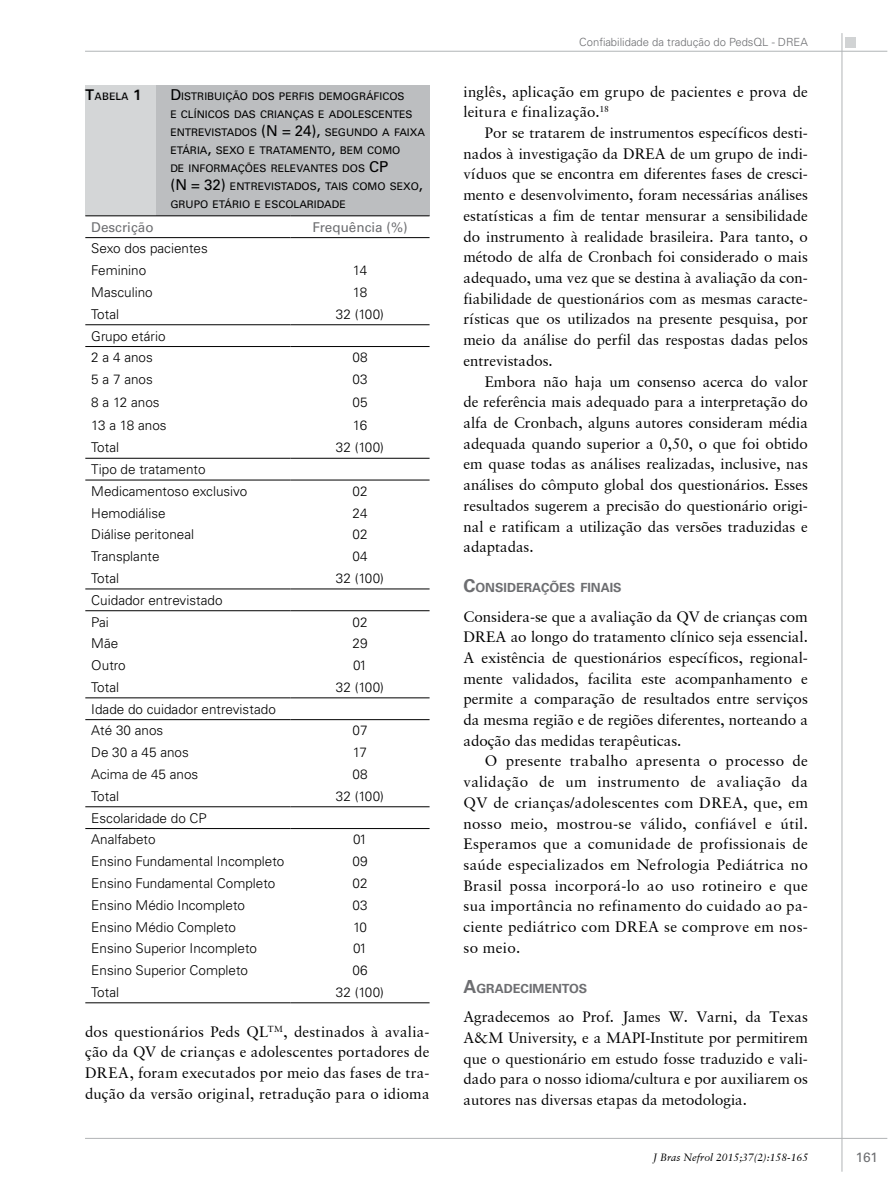
<style>
.page{position:relative;width:893px;height:1191px;background:#fff}
.page>*{position:absolute;margin:0;border:0;box-sizing:border-box;transform-origin:0 0}
.t1{font:15px/20.7px "Garamond Retrospective S Si";color:#000;text-align:justify}
.t2{font:300 13.5px/21.8px "Univers LT Std";color:#000}
.t3{font:13.5px "Univers LT Std";color:#6d6e71}
.t4{font:700 12.6px "Univers LT Std";color:#6d6e71}
.t5{font:300 11.25px "Univers LT Std";color:#6d6e71}
.t6{font:10.5px/18px "Univers LT Std";color:#000}
.t7{font:italic 10.5px "Garamond Retrospective S Si";color:#000}
.t8{font:700 10.5px "Univers LT Std";color:#000}
.s1{font-size:15px}
.s2{font-size:18px}
</style>
<div class="page">
<div style="left:845px;top:37px;width:11px;height:11px;background:#d1d3d4"></div>
<hr style="left:85px;top:51px;width:802px;height:1px;background:#b1b4b6">
<hr style="left:842px;top:33px;width:1px;height:1138px;background:#b1b4b6">
<hr style="left:85px;top:1138px;width:802px;height:1px;background:#b1b4b6">
<div style="left:85px;top:85px;width:345px;height:131px;background:#bcbec0"></div>
<div style="left:85px;top:85px;width:70px;height:131px;background:#d4d6d7"></div>
<hr style="left:85px;top:1002px;width:205px;height:1px;background:#000">
<hr style="left:290px;top:1002px;width:140px;height:1px;background:#000">
<hr style="left:85px;top:216px;width:205px;height:1px;background:#000">
<hr style="left:290px;top:216px;width:140px;height:1px;background:#000">
<hr style="left:85px;top:237px;width:205px;height:1px;background:#000">
<hr style="left:290px;top:237px;width:140px;height:1px;background:#000">
<hr style="left:85px;top:324px;width:205px;height:1px;background:#000">
<hr style="left:290px;top:324px;width:140px;height:1px;background:#000">
<hr style="left:85px;top:346px;width:205px;height:1px;background:#000">
<hr style="left:290px;top:346px;width:140px;height:1px;background:#000">
<hr style="left:85px;top:458px;width:205px;height:1px;background:#000">
<hr style="left:290px;top:458px;width:140px;height:1px;background:#000">
<hr style="left:85px;top:480px;width:205px;height:1px;background:#000">
<hr style="left:290px;top:480px;width:140px;height:1px;background:#000">
<hr style="left:85px;top:588px;width:205px;height:1px;background:#000">
<hr style="left:290px;top:588px;width:140px;height:1px;background:#000">
<hr style="left:85px;top:610px;width:205px;height:1px;background:#000">
<hr style="left:290px;top:610px;width:140px;height:1px;background:#000">
<hr style="left:85px;top:697px;width:205px;height:1px;background:#000">
<hr style="left:290px;top:697px;width:140px;height:1px;background:#000">
<hr style="left:85px;top:719px;width:205px;height:1px;background:#000">
<hr style="left:290px;top:719px;width:140px;height:1px;background:#000">
<hr style="left:85px;top:806px;width:205px;height:1px;background:#000">
<hr style="left:290px;top:806px;width:140px;height:1px;background:#000">
<hr style="left:85px;top:828px;width:205px;height:1px;background:#000">
<hr style="left:290px;top:828px;width:140px;height:1px;background:#000">
<p class="t8" style="left:85px;top:91px;width:58px"><span class="s1">T</span>ABELA <span class="s1">1</span></p>
<p class="t6" style="left:170px;top:88px;width:256px"><span class="s1">D</span>ISTRIBUIÇÃO DOS PERFIS DEMOGRÁFICOS<br>E CLÍNICOS DAS CRIANÇAS E ADOLESCENTES ENTREVISTADOS <span class="s1">(N = 24),</span> SEGUNDO A FAIXA ETÁRIA<span class="s1">,</span> SEXO E TRATAMENTO<span class="s1">,</span> BEM COMO<br>DE INFORMAÇÕES RELEVANTES DOS <span class="s1">CP<br>(N = 32)</span> ENTREVISTADOS<span class="s1">,</span> TAIS COMO SEXO<span class="s1">, </span>GRUPO ETÁRIO E ESCOLARIDAD</p>
<p class="t6" style="left:339px;top:196px;width:8px">E</p>
<p class="t3" style="left:91px;top:219px;width:64px">Descrição</p>
<p class="t3" style="left:312px;top:219px;width:96px">Frequência (%)</p>
<p class="t2" style="left:91px;top:238px;width:118px">Sexo dos pacientes<br>Feminino</p>
<p class="t2" style="left:353px;top:259px;width:16px">14</p>
<p class="t2" style="left:91px;top:281px;width:63px">Masculino</p>
<p class="t2" style="left:353px;top:281px;width:16px">18</p>
<p class="t2" style="left:91px;top:303px;width:29px">Total</p>
<p class="t2" style="left:336px;top:303px;width:50px">32 (100)</p>
<p class="t2" style="left:91px;top:325px;width:76px">Grupo etário<br>2 a 4 anos</p>
<p class="t2" style="left:352px;top:347px;width:17px">08</p>
<p class="t2" style="left:91px;top:368px;width:63px">5 a 7 anos</p>
<p class="t2" style="left:352px;top:368px;width:17px">03</p>
<p class="t2" style="left:91px;top:391px;width:70px">8 a 12 anos</p>
<p class="t2" style="left:352px;top:391px;width:17px">05</p>
<p class="t2" style="left:91px;top:415px;width:77px">13 a 18 anos</p>
<p class="t2" style="left:353px;top:415px;width:16px">16</p>
<p class="t2" style="left:91px;top:436px;width:29px">Total</p>
<p class="t2" style="left:336px;top:436px;width:50px">32 (100)</p>
<p class="t2" style="left:91px;top:458px;width:157px">Tipo de tratamento<br>Medicamentoso exclusivo</p>
<p class="t2" style="left:352px;top:480px;width:17px">02</p>
<p class="t2" style="left:91px;top:502px;width:76px">Hemodiálise</p>
<p class="t2" style="left:352px;top:502px;width:17px">24</p>
<p class="t2" style="left:91px;top:524px;width:104px">Diálise peritoneal</p>
<p class="t2" style="left:352px;top:524px;width:17px">02</p>
<p class="t2" style="left:91px;top:545px;width:70px">Transplante</p>
<p class="t2" style="left:352px;top:545px;width:17px">04</p>
<p class="t2" style="left:91px;top:567px;width:29px">Total</p>
<p class="t2" style="left:336px;top:567px;width:50px">32 (100)</p>
<p class="t2" style="left:91px;top:589px;width:133px">Cuidador entrevistado<br>Pai</p>
<p class="t2" style="left:352px;top:611px;width:17px">02</p>
<p class="t2" style="left:91px;top:632px;width:29px">Mãe</p>
<p class="t2" style="left:352px;top:632px;width:17px">29</p>
<p class="t2" style="left:91px;top:654px;width:36px">Outro</p>
<p class="t2" style="left:353px;top:654px;width:15px">01</p>
<p class="t2" style="left:91px;top:676px;width:29px">Total</p>
<p class="t2" style="left:336px;top:676px;width:50px">32 (100)</p>
<p class="t2" style="left:91px;top:698px;width:186px">Idade do cuidador entrevistado<br>Até 30 anos</p>
<p class="t2" style="left:352px;top:720px;width:17px">07</p>
<p class="t2" style="left:91px;top:741px;width:99px">De 30 a 45 anos</p>
<p class="t2" style="left:353px;top:741px;width:16px">17</p>
<p class="t2" style="left:91px;top:763px;width:109px">Acima de 45 anos</p>
<p class="t2" style="left:352px;top:763px;width:17px">08</p>
<p class="t2" style="left:91px;top:785px;width:29px">Total</p>
<p class="t2" style="left:336px;top:785px;width:50px">32 (100)</p>
<p class="t2" style="left:91px;top:807px;width:117px">Escolaridade do CP<br>Analfabeto</p>
<p class="t2" style="left:353px;top:828px;width:15px">01</p>
<p class="t2" style="left:91px;top:850px;width:195px">Ensino Fundamental Incompleto</p>
<p class="t2" style="left:352px;top:850px;width:17px">09</p>
<p class="t2" style="left:91px;top:872px;width:186px">Ensino Fundamental Completo</p>
<p class="t2" style="left:352px;top:872px;width:17px">02</p>
<p class="t2" style="left:91px;top:894px;width:155px">Ensino Médio Incompleto</p>
<p class="t2" style="left:352px;top:894px;width:17px">03</p>
<p class="t2" style="left:91px;top:916px;width:146px">Ensino Médio Completo</p>
<p class="t2" style="left:353px;top:916px;width:15px">10</p>
<p class="t2" style="left:91px;top:937px;width:167px">Ensino Superior Incompleto</p>
<p class="t2" style="left:353px;top:937px;width:15px">01</p>
<p class="t2" style="left:91px;top:959px;width:158px">Ensino Superior Completo</p>
<p class="t2" style="left:352px;top:959px;width:17px">06</p>
<p class="t2" style="left:91px;top:981px;width:29px">Total</p>
<p class="t2" style="left:336px;top:981px;width:50px">32 (100)</p>
<p class="t1" style="left:85px;top:1021px;width:346px">dos questionários Peds QL<sup>TM</sup>, destinados à avalia&shy;ção da QV de crianças e adolescentes portadores de DREA, foram executados por meio das fases de tra&shy;dução da versão original, retradução para o idioma</p>
<p class="t5" style="left:579px;top:36px;width:230px">Confiabilidade da tradução do PedsQL - DREA</p>
<p class="t1" style="left:463px;top:81px;width:346px">inglês, aplicação em grupo de pacientes e prova de leitura e finalização.<sup>18</sup></p>
<p class="t1" style="left:463px;top:122px;width:346px;text-indent:21px">Por se tratarem de instrumentos específicos desti&shy;nados à investigação da DREA de um grupo de indi&shy;víduos que se encontra em diferentes fases de cresci&shy;mento e desenvolvimento, foram necessárias análises estatísticas a fim de tentar mensurar a sensibilidade do instrumento à realidade brasileira. Para tanto, o método de alfa de Cronbach foi considerado o mais adequado, uma vez que se destina à avaliação da con&shy;fiabilidade de questionários com as mesmas caracte&shy;rísticas que os utilizados na presente pesquisa, por meio da análise do perfil das respostas dadas pelos entrevistados.</p>
<p class="t1" style="left:463px;top:371px;width:346px;text-indent:21px">Embora não haja um consenso acerca do valor de referência mais adequado para a interpretação do alfa de Cronbach, alguns autores consideram média adequada quando superior a 0,50, o que foi obtido em quase todas as análises realizadas, inclusive, nas análises do cômputo global dos questionários. Esses resultados sugerem a precisão do questionário origi&shy;nal e ratificam a utilização das versões traduzidas e adaptadas.</p>
<p class="t4" style="left:463px;top:580px;width:160px"><span class="s2">C</span>ONSIDERAÇÕES FINAIS</p>
<p class="t1" style="left:463px;top:606px;width:346px">Considera-se que a avaliação da QV de crianças com DREA ao longo do tratamento clínico seja essencial.<br>A existência de questionários específicos, regional&shy;mente validados, facilita este acompanhamento e permite a comparação de resultados entre serviços da mesma região e de regiões diferentes, norteando a adoção das medidas terapêuticas.</p>
<p class="t1" style="left:463px;top:750px;width:346px;text-indent:21px">O presente trabalho apresenta o processo de validação de um instrumento de avaliação da QV de crianças/adolescentes com DREA, que, em nosso meio, mostrou-se válido, confiável e útil.<br>Esperamos que a comunidade de profissionais de saúde especializados em Nefrologia Pediátrica no Brasil possa incorporá-lo ao uso rotineiro e que sua importância no refinamento do cuidado ao pa&shy;ciente pediátrico com DREA se comprove em nos&shy;so meio.</p>
<p class="t4" style="left:463px;top:981px;width:125px"><span class="s2">A</span>GRADECIMENTOS</p>
<p class="t1" style="left:463px;top:1006px;width:346px">Agradecemos ao Prof. James W. Varni, da Texas A&amp;M University, e a MAPI-Institute por permitirem que o questionário em estudo fosse traduzido e vali&shy;dado para o nosso idioma/cultura e por auxiliarem os autores nas diversas etapas da metodologia.</p>
<p class="t7" style="left:653px;top:1151px;width:157px">J Bras Nefrol 2015;37(2):158-165</p>
<p class="t3" style="left:856px;top:1149px;width:24px">161</p>
</div>
